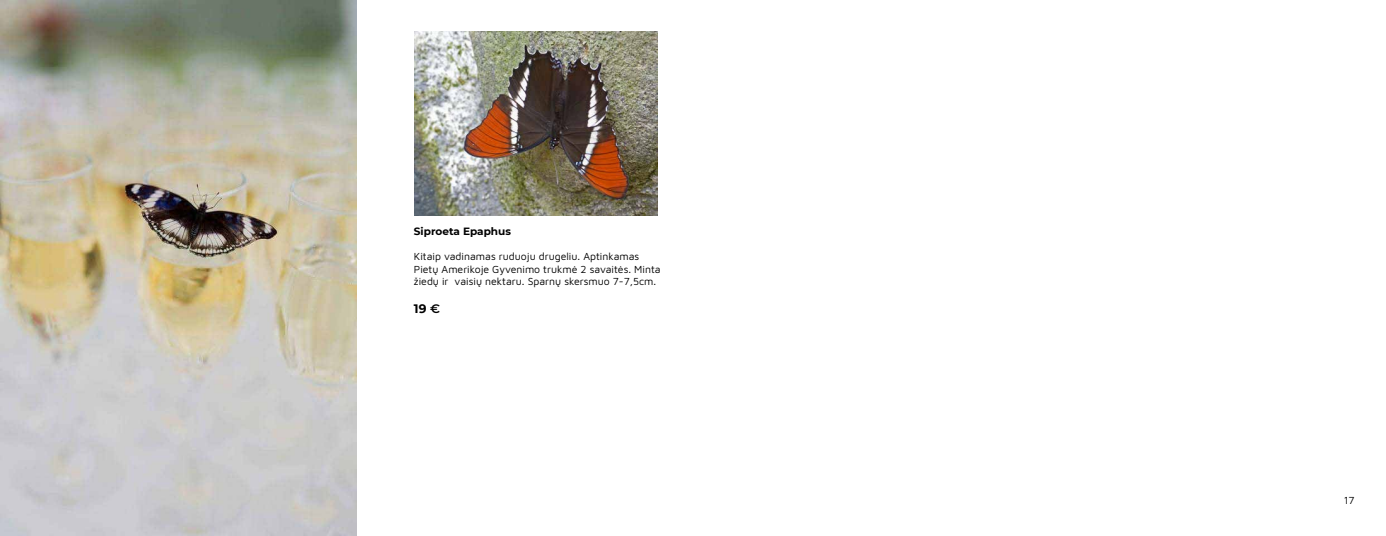
<style>
.page{position:relative;width:1386px;height:536px;background:#fff}
.page>*{position:absolute;margin:0;border:0;box-sizing:border-box;transform-origin:0 0}
.t1{font:700 12.25px "Montserrat";color:#000}
.t2{font:10.5px/12.6px "Maven Pro";color:#000}
.t3{font:700 10.5px "Montserrat";color:#000}
.s1{font-weight:600}
</style>
<div class="page">
<img style="left:0;top:0;width:357px;height:536px">
<img style="left:414px;top:32px;width:244px;height:183px">
<p class="t3" style="left:414px;top:223px;width:99px">Siproeta Epaphus</p>
<p class="t2" style="left:414px;top:249px;width:248px">Kitaip vadinamas ruduoju drugeliu. Aptinkamas<br>Pietų Amerikoje Gyvenimo trukmė 2 savaitės. Minta žiedų ir vaisių nektaru. Sparnų skersmuo 7-7,5cm.</p>
<p class="t1" style="left:414px;top:299px;width:28px">19 <span class="s1">€</span></p>
<p class="t2" style="left:1344px;top:493px;width:12px">17</p>
</div>
